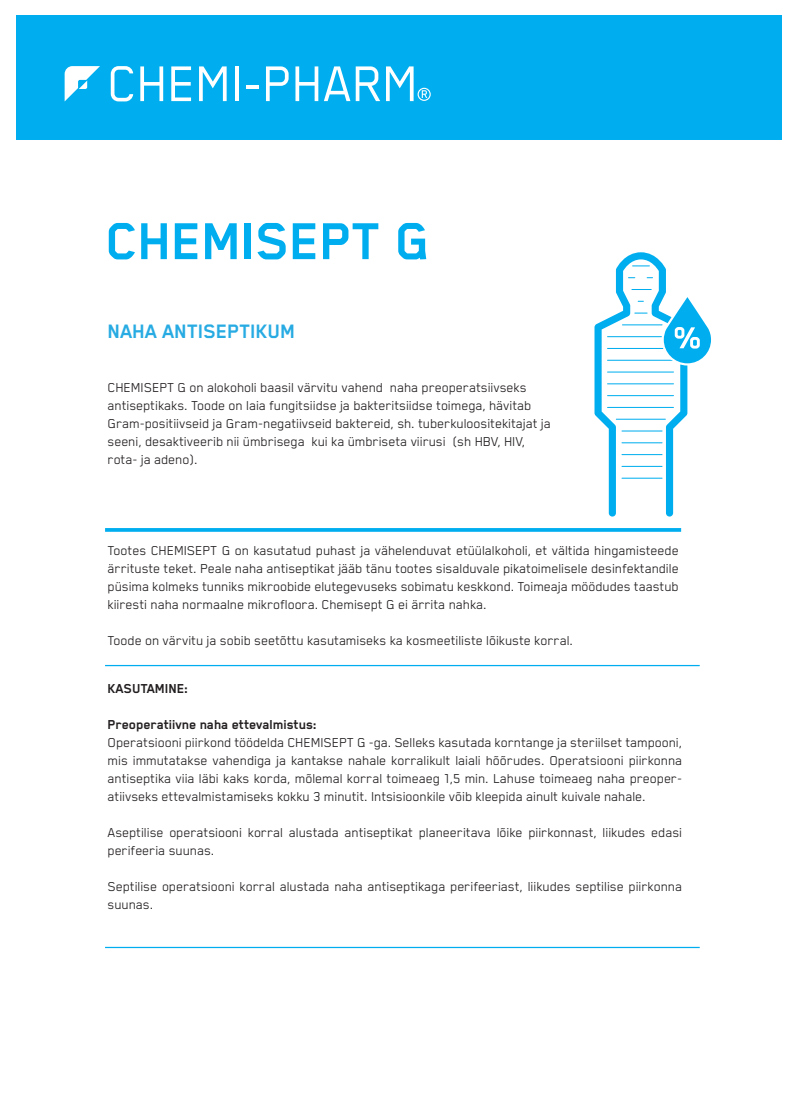
<style>
.page{position:relative;width:797px;height:1105px;background:#fff}
.page>*{position:absolute;margin:0;border:0;box-sizing:border-box;transform-origin:0 0}
.t1{font:700 60px "Blender Pro";color:#00aeef}
.t2{font:700 22.5px "Blender Pro";color:#27abe2}
.t3{font:15px/18px "Blender Pro";color:#231f20}
.t4{font:700 15px "Blender Pro";color:#231f20}
</style>
<div class="page">
<div style="left:16px;top:16px;width:765px;height:124px;background:#00aeef"></div>
<svg style="left:105px;top:528px;width:576px;height:4px;background:#0fb2ef"></svg>
<svg style="left:111px;top:66px;width:22px;height:35px"></svg>
<svg style="left:140px;top:66px;width:23px;height:35px"></svg>
<svg style="left:171px;top:66px;width:20px;height:35px"></svg>
<svg style="left:199px;top:66px;width:28px;height:35px"></svg>
<hr style="left:235px;top:66px;width:3px;height:35px;background:#fff">
<hr style="left:246px;top:85px;width:12px;height:4px;background:#fff">
<svg style="left:266px;top:66px;width:22px;height:35px"></svg>
<svg style="left:295px;top:66px;width:23px;height:35px"></svg>
<svg style="left:324px;top:66px;width:26px;height:35px"></svg>
<svg style="left:356px;top:66px;width:24px;height:35px"></svg>
<svg style="left:386px;top:66px;width:45px;height:35px"></svg>
<svg style="left:65px;top:66px;width:35px;height:35px"></svg>
<hr style="left:105px;top:947px;width:594px;height:1px;background:#00aeef">
<hr style="left:105px;top:665px;width:594px;height:1px;background:#00aeef">
<svg style="left:594px;top:252px;width:117px;height:265px"></svg>
<h1 class="t1" style="left:105px;top:209px;width:326px">CHEMISEPT G</h1>
<h2 class="t2" style="left:108px;top:320px;width:189px">NAHA ANTISEPTIKUM</h2>
<p class="t3" style="left:108px;top:379px;width:445px">CHEMISEPT G on alokoholi baasil värvitu vahend naha preoperatsiivseks antiseptikaks. Toode on laia fungitsiidse ja bakteritsiidse toimega, hävitab Gram-positiivseid ja Gram-negatiivseid baktereid, sh. tuberkuloositekitajat ja seeni, desaktiveerib nii ümbrisega kui ka ümbriseta viirusi (sh HBV, HIV, rota- ja adeno).</p>
<p class="t3" style="left:108px;top:541px;width:572px;text-align:justify">Tootes CHEMISEPT G on kasutatud puhast ja vähelenduvat etüülalkoholi, et vältida hingamisteede ärrituste teket. Peale naha antiseptikat jääb tänu tootes sisalduvale pikatoimelisele desinfektandile püsima kolmeks tunniks mikroobide elutegevuseks sobimatu keskkond. Toimeaja möödudes taastub kiiresti naha normaalne mikrofloora. Chemisept G ei ärrita nahka.</p>
<p class="t3" style="left:108px;top:631px;width:467px">Toode on värvitu ja sobib seetõttu kasutamiseks ka kosmeetiliste lõikuste korral.</p>
<p class="t4" style="left:108px;top:680px;width:82px">KASUTAMINE:</p>
<p class="t4" style="left:108px;top:716px;width:211px">Preoperatiivne naha ettevalmistus:</p>
<p class="t3" style="left:108px;top:733px;width:576px;text-align:justify">Operatsiooni piirkond töödelda CHEMISEPT G -ga. Selleks kasutada korntange ja steriilset tampooni, mis immutatakse vahendiga ja kantakse nahale korralikult laiali hõõrudes. Operatsiooni piirkonna antiseptika viia läbi kaks korda, mõlemal korral toimeaeg 1,5 min. Lahuse toimeaeg naha preoper&shy;atiivseks ettevalmistamiseks kokku 3 minutit. Intsisioonkile võib kleepida ainult kuivale nahale.</p>
<p class="t3" style="left:108px;top:823px;width:576px">Aseptilise operatsiooni korral alustada antiseptikat planeeritava lõike piirkonnast, liikudes edasi perifeeria suunas.</p>
<p class="t3" style="left:108px;top:877px;width:576px">Septilise operatsiooni korral alustada naha antiseptikaga perifeeriast, liikudes septilise piirkonna suunas.</p>
</div>
